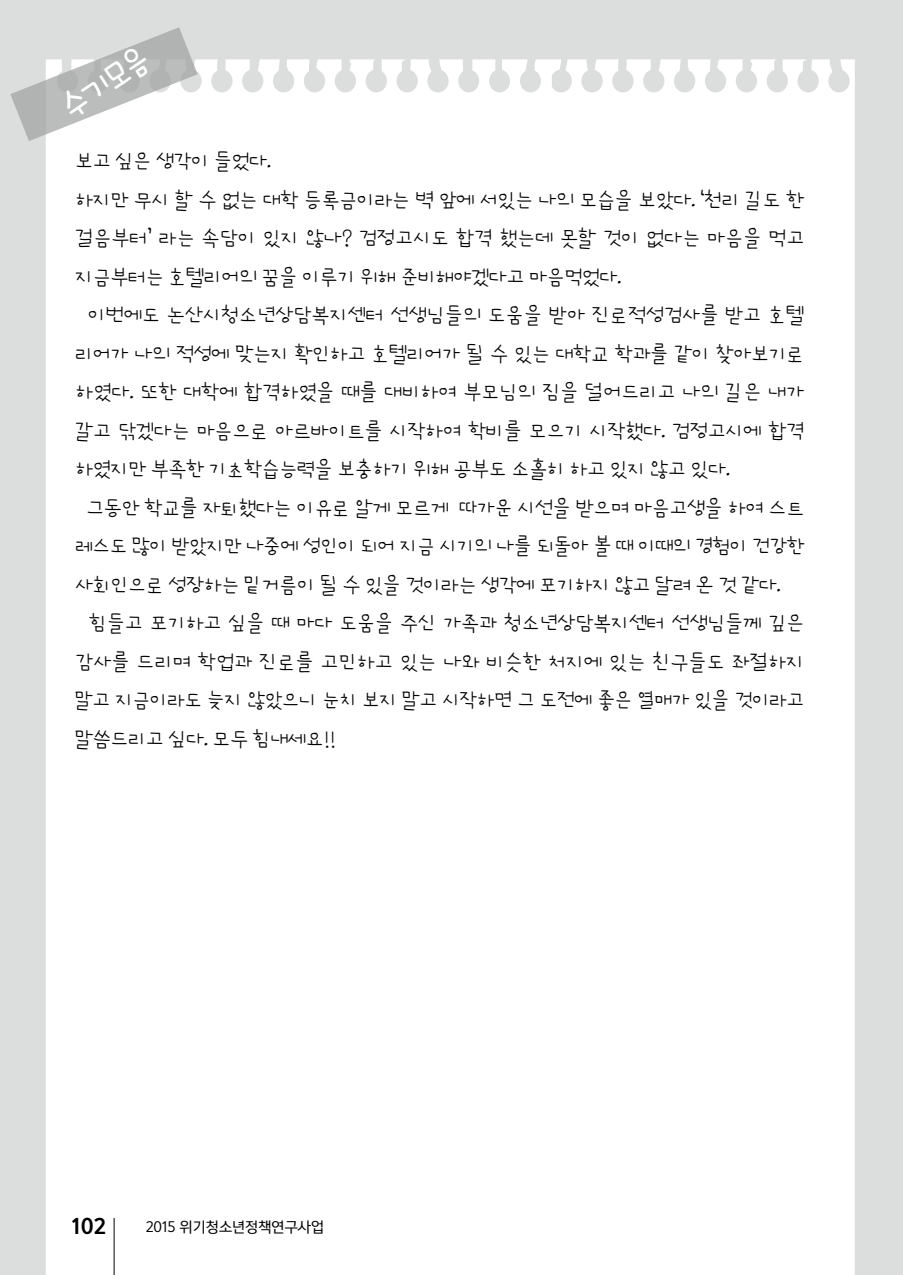
<style>
.page{position:relative;width:903px;height:1275px;background:#dcdddd}
.page>*{position:absolute;margin:0;border:0;box-sizing:border-box;transform-origin:0 0}
.t1{font:33.6px "DSV Writting M";color:#fff}
.t2{font:22.75px "Happy Life";letter-spacing:-.03em;color:#000}
.t3{font:22.75px "Happy Life";letter-spacing:-.01em;color:#000}
.t4{font:19.25px "Yoon Gothic Pro 780";color:#000}
.t5{font:14px "Yoon Gothic Pro 750";color:#000}
</style>
<div class="page">
<div style="left:46px;top:59px;width:809px;height:1216px;background:#fff"></div>
<svg style="left:10px;top:27px;width:188px;height:114px"></svg>
<hr style="left:114px;top:1218px;width:1px;height:57px;background:#000">
<h1 class="t1" style="left:57px;top:96px;width:97px;rotate:-34deg">수기모음</h1>
<p class="t2" style="left:75px;top:150px;width:197px">보고 싶은 생각이 들었다.</p>
<p class="t2" style="left:75px;top:188px;width:731px">하지만 무시 할 수 없는 대학 등록금이라는 벽 앞에 서있는 나의 모습을 보았다. ‘천리 길도 한</p>
<p class="t3" style="left:75px;top:227px;width:731px">걸음부터’ 라는 속담이 있지 않나? 검정고시도 합격 했는데 못할 것이 없다는 마음을 먹고</p>
<p class="t2" style="left:75px;top:265px;width:548px">지금부터는 호텔리어의 꿈을 이루기 위해 준비해야겠다고 마음먹었다.</p>
<p class="t3" style="left:88px;top:304px;width:718px">이번에도 논산시청소년상담복지센터 선생님들의 도움을 받아 진로적성검사를 받고 호텔</p>
<p class="t2" style="left:75px;top:342px;width:731px">리어가 나의 적성에 맞는지 확인하고 호텔리어가 될 수 있는 대학교 학과를 같이 찾아보기로</p>
<p class="t3" style="left:75px;top:381px;width:731px">하였다. 또한 대학에 합격하였을 때를 대비하여 부모님의 짐을 덜어드리고 나의 길은 내가</p>
<p class="t2" style="left:75px;top:419px;width:731px">갈고 닦겠다는 마음으로 아르바이트를 시작하여 학비를 모으기 시작했다. 검정고시에 합격</p>
<p class="t2" style="left:75px;top:458px;width:656px">하였지만 부족한 기초학습능력을 보충하기 위해 공부도 소홀히 하고 있지 않고 있다.</p>
<p class="t2" style="left:86px;top:496px;width:720px">그동안 학교를 자퇴했다는 이유로 알게 모르게 따가운 시선을 받으며 마음고생을 하여 스트</p>
<p class="t2" style="left:75px;top:535px;width:731px">레스도 많이 받았지만 나중에 성인이 되어 지금 시기의 나를 되돌아 볼 때 이때의 경험이 건강한</p>
<p class="t2" style="left:75px;top:573px;width:707px">사회인으로 성장하는 밑거름이 될 수 있을 것이라는 생각에 포기하지 않고 달려 온 것 같다.</p>
<p class="t2" style="left:89px;top:612px;width:717px">힘들고 포기하고 싶을 때 마다 도움을 주신 가족과 청소년상담복지센터 선생님들께 깊은</p>
<p class="t3" style="left:75px;top:650px;width:731px">감사를 드리며 학업과 진로를 고민하고 있는 나와 비슷한 처지에 있는 친구들도 좌절하지</p>
<p class="t2" style="left:75px;top:689px;width:731px">말고 지금이라도 늦지 않았으니 눈치 보지 말고 시작하면 그 도전에 좋은 열매가 있을 것이라고</p>
<p class="t2" style="left:75px;top:727px;width:262px">말씀드리고 싶다. 모두 힘내세요!!</p>
<p class="t4" style="left:72px;top:1212px;width:36px">102</p>
<p class="t5" style="left:146px;top:1218px;width:180px">2015 위기청소년정책연구사업</p>
</div>
